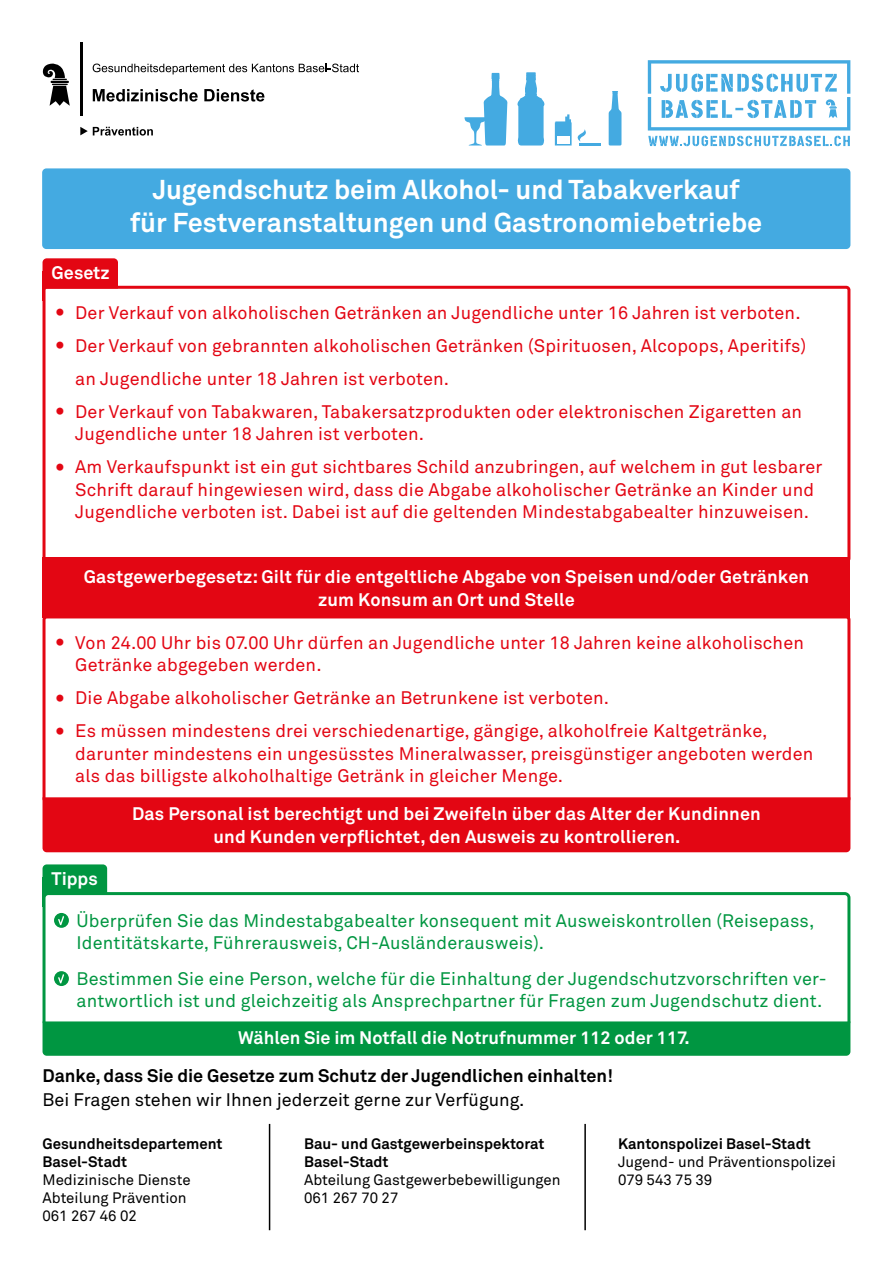
<style>
.page{position:relative;width:893px;height:1263px;background:#fff}
.page>*{position:absolute;margin:0;border:0;box-sizing:border-box;transform-origin:0 0}
.t1{font:700 27px/33px "Akkurat";color:#fff;text-align:center}
.t2{font:18px/22.5px "Akkurat";letter-spacing:.01em;color:#e30613}
.t3{font:18px/21.6px "Akkurat";letter-spacing:.01em;color:#009641}
.t4{font:700 18px/22.5px "Akkurat";letter-spacing:.01em;color:#fff;text-align:center}
.t5{font:700 18px "Akkurat";color:#000}
.t6{font:18px "Akkurat";color:#000}
.t7{font:15px/18px "Akkurat";color:#000}
.t8{font:700 15px/18px "Akkurat";color:#000}
.s1{font-size:27px}
</style>
<div class="page">
<div style="left:42px;top:168px;width:808px;height:81px;background:#44aae1;border-radius:4px"></div>
<div style="left:43px;top:286px;width:807px;height:277px;border:3px solid #e30613;border-radius:3px"></div>
<div style="left:54px;top:913px;width:15px;height:15px;background:#009641;border-radius:50%"></div>
<svg style="left:58px;top:916px;width:6px;height:9px"></svg>
<div style="left:54px;top:971px;width:15px;height:15px;background:#009641;border-radius:50%"></div>
<svg style="left:58px;top:974px;width:6px;height:9px"></svg>
<div style="left:43px;top:892px;width:807px;height:135px;border:3px solid #009641;border-radius:4px"></div>
<hr style="left:269px;top:1124px;width:1px;height:106px;background:#000">
<hr style="left:584px;top:1124px;width:2px;height:106px;background:#000">
<div style="left:43px;top:1021px;width:807px;height:35px;background:#009641"></div>
<div style="left:43px;top:797px;width:807px;height:55px;background:#e30613"></div>
<div style="left:43px;top:864px;width:64px;height:31px;background:#009641"></div>
<div style="left:43px;top:258px;width:75px;height:30px;background:#e30613"></div>
<hr style="left:43px;top:877px;width:2px;height:30px;background:#009641">
<hr style="left:43px;top:271px;width:2px;height:30px;background:#e30613">
<svg style="left:517px;top:72px;width:28px;height:74px"></svg>
<svg style="left:464px;top:73px;width:43px;height:73px"></svg>
<svg style="left:609px;top:91px;width:12px;height:55px"></svg>
<hr style="left:579px;top:143px;width:22px;height:3px;background:#44aae1">
<svg style="left:555px;top:114px;width:31px;height:32px"></svg>
<div style="left:557px;top:136px;width:13px;height:8px;background:#fff"></div>
<div style="left:43px;top:557px;width:807px;height:61px;background:#e30613"></div>
<svg style="left:93px;top:64px;width:266px;height:10px"></svg>
<svg style="left:43px;top:63px;width:27px;height:43px"></svg>
<hr style="left:80px;top:43px;width:2px;height:73px;background:#000">
<svg style="left:93px;top:89px;width:105px;height:13px"></svg>
<svg style="left:204px;top:89px;width:60px;height:13px"></svg>
<svg style="left:80px;top:127px;width:73px;height:9px"></svg>
<svg style="left:648px;top:60px;width:202px;height:86px"></svg>
<p class="t4" style="left:52px;top:261px;width:59px">Gesetz</p>
<h1 class="t1" style="left:130px;top:172px;width:634px">Jugendschutz beim Alkohol- und Tabakverkauf<br>für Festveranstaltungen und Gastronomiebetriebe</h1>
<p class="t2" style="left:54px;top:301px;width:748px"><span class="s1">•</span> Der Verkauf von alkoholischen Getränken an Jugendliche unter 16 Jahren ist verboten.</p>
<p class="t2" style="left:75px;top:329px;width:732px;line-height:33px;text-indent:-21px"><span class="s1">•</span> Der Verkauf von gebrannten alkoholischen Getränken (Spirituosen, Alcopops, Aperitifs) an Jugendliche unter 18 Jahren ist verboten.</p>
<p class="t2" style="left:75px;top:400px;width:728px;text-indent:-21px"><span class="s1">•</span> Der Verkauf von Tabakwaren, Tabakersatzprodukten oder elektronischen Zigaretten an<br>Jugendliche unter 18 Jahren ist verboten.</p>
<p class="t2" style="left:75px;top:455px;width:749px;text-indent:-21px"><span class="s1">•</span> Am Verkaufspunkt ist ein gut sichtbares Schild anzubringen, auf welchem in gut lesbarer<br>Schrift darauf hingewiesen wird, dass die Abgabe alkoholischer Getränke an Kinder und<br>Jugendliche verboten ist. Dabei ist auf die geltenden Mindestabgabealter hinzuweisen.</p>
<p class="t4" style="left:84px;top:565px;width:727px">Gastgewerbegesetz: Gilt für die entgeltliche Abgabe von Speisen und/oder Getränken zum Konsum an Ort und Stelle</p>
<p class="t2" style="left:75px;top:631px;width:730px;text-indent:-21px"><span class="s1">•</span> Von 24.00 Uhr bis 07.00 Uhr dürfen an Jugendliche unter 18 Jahren keine alkoholischen<br>Getränke abgegeben werden.</p>
<p class="t2" style="left:54px;top:686px;width:557px"><span class="s1">•</span> Die Abgabe alkoholischer Getränke an Betrunkene ist verboten.</p>
<p class="t2" style="left:75px;top:719px;width:740px;text-indent:-21px"><span class="s1">•</span> Es müssen mindestens drei verschiedenartige, gängige, alkoholfreie Kaltgetränke, darunter mindestens ein ungesüsstes Mineralwasser, preisgünstiger angeboten werden als das billigste alkoholhaltige Getränk in gleicher Menge.</p>
<p class="t4" style="left:52px;top:867px;width:48px">Tipps</p>
<p class="t4" style="left:132px;top:802px;width:630px">Das Personal ist berechtigt und bei Zweifeln über das Alter der Kundinnen und Kunden verpflichtet, den Ausweis zu kontrollieren.</p>
<p class="t3" style="left:77px;top:910px;width:739px">Überprüfen Sie das Mindestabgabealter konsequent mit Ausweiskontrollen (Reisepass,<br>Identitätskarte, Führerausweis, CH-Ausländerausweis).</p>
<p class="t3" style="left:77px;top:968px;width:752px">Bestimmen Sie eine Person, welche für die Einhaltung der Jugendschutzvorschriften ver&shy;antwortlich ist und gleichzeitig als Ansprechpartner für Fragen zum Jugendschutz dient.</p>
<p class="t4" style="left:238px;top:1026px;width:453px">Wählen Sie im Notfall die Notrufnummer 112 oder 117.</p>
<p class="t5" style="left:43px;top:1064px;width:572px">Danke, dass Sie die Gesetze zum Schutz der Jugendlichen einhalten!</p>
<p class="t6" style="left:43px;top:1088px;width:483px">Bei Fragen stehen wir Ihnen jederzeit gerne zur Verfügung.</p>
<p class="t8" style="left:43px;top:1134px;width:182px">Gesundheitsdepartement<br>Basel-Stadt</p>
<p class="t7" style="left:43px;top:1170px;width:150px">Medizinische Dienste<br>Abteilung Prävention<br>061 267 46 02</p>
<p class="t8" style="left:304px;top:1134px;width:242px">Bau- und Gastgewerbeinspektorat<br>Basel-Stadt</p>
<p class="t7" style="left:304px;top:1170px;width:258px">Abteilung Gastgewerbebewilligungen<br>061 267 70 27</p>
<p class="t8" style="left:618px;top:1134px;width:194px">Kantonspolizei Basel-Stadt</p>
<p class="t7" style="left:618px;top:1152px;width:219px">Jugend- und Präventionspolizei<br>079 543 75 39</p>
</div>
